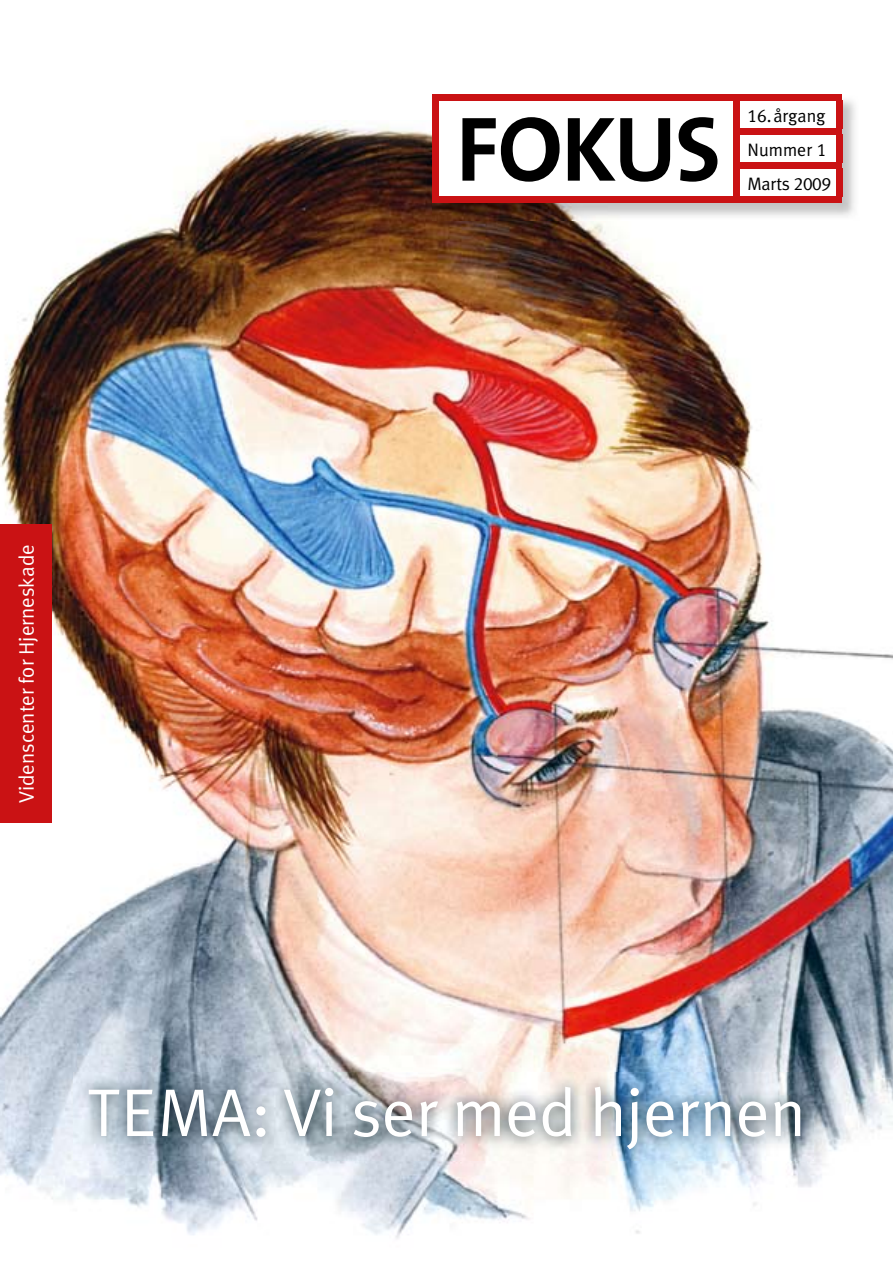
<style>
.page{position:relative;width:893px;height:1263px;background:#fff}
.page>*{position:absolute;margin:0;border:0;box-sizing:border-box;transform-origin:0 0}
.t1{font:67.5px "Meta Plus Caps";color:#fff}
.t2{font:21px "Meta Plus Caps";color:#fff}
.t3{font:18px/34px "Meta Plus Caps";color:#000}
</style>
<div class="page">
<img style="left:0;top:125px;width:893px;height:1114px">
<img style="left:74px;top:1072px;width:739px;height:89px">
<div style="left:0;top:525px;width:51px;height:298px;background:#ca1214"></div>
<img style="left:433px;top:99px;width:426px;height:121px">
<div style="left:432px;top:95px;width:305px;height:6px;background:#ca1214"></div>
<div style="left:432px;top:101px;width:6px;height:31px;background:#ca1214"></div>
<div style="left:737px;top:95px;width:105px;height:6px;background:#ca1214"></div>
<div style="left:836px;top:101px;width:6px;height:28px;background:#ca1214"></div>
<div style="left:432px;top:132px;width:6px;height:34px;background:#ca1214"></div>
<div style="left:734px;top:129px;width:108px;height:6px;background:#ca1214"></div>
<div style="left:836px;top:135px;width:6px;height:28px;background:#ca1214"></div>
<div style="left:432px;top:166px;width:6px;height:31px;background:#ca1214"></div>
<div style="left:734px;top:163px;width:108px;height:6px;background:#ca1214"></div>
<div style="left:836px;top:169px;width:6px;height:28px;background:#ca1214"></div>
<div style="left:432px;top:197px;width:305px;height:6px;background:#ca1214"></div>
<div style="left:737px;top:197px;width:105px;height:6px;background:#ca1214"></div>
<svg style="left:438px;top:101px;width:398px;height:96px"></svg>
<p class="t3" style="left:748px;top:98px;width:85px">16. årgang nummer 1 marts 2009</p>
<p class="t2" style="left:14px;top:803px;width:260px;rotate:-90deg">videnscenter for hjerneskade</p>
<h1 class="t1" style="left:87px;top:1073px;width:720px">TEmA: vi ser med hjernen</h1>
</div>
